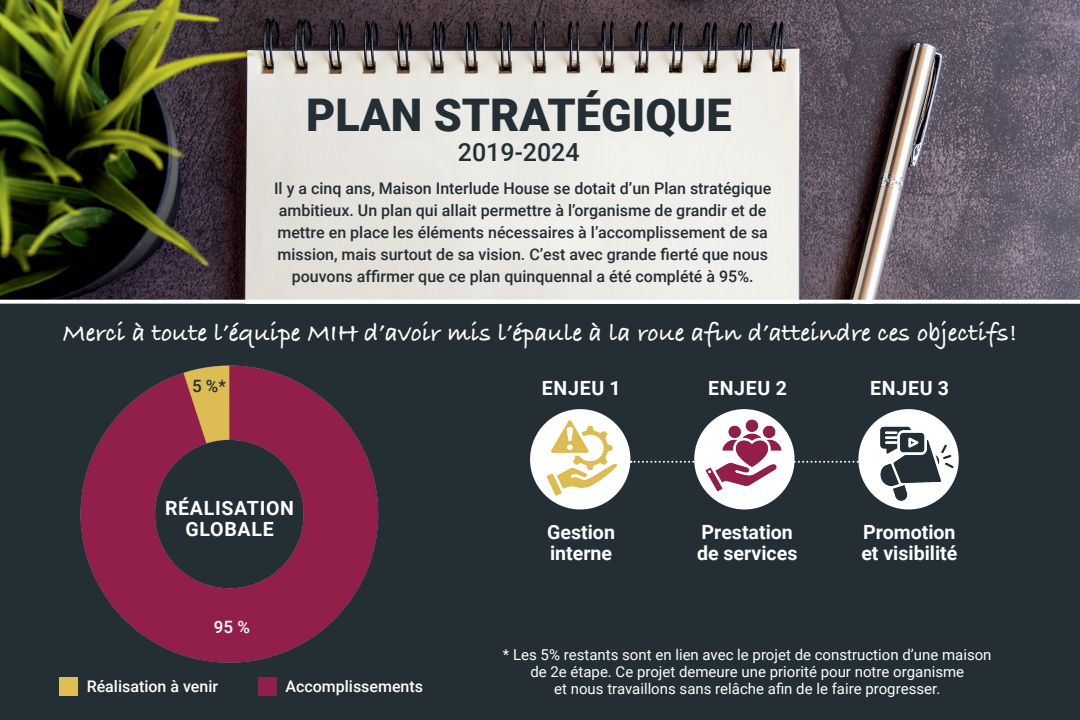
<style>
.page{position:relative;width:1080px;height:720px;background:#fff}
.page>*{position:absolute;margin:0;border:0;box-sizing:border-box;transform-origin:0 0}
.t1{font:900 45px "Roboto";color:#232e35}
.t2{font:700 26px "Bradley Hand ITCTT";color:#fff}
.t3{font:500 25px "Roboto";color:#232e35}
.t4{font:700 19.6px/21px "Roboto";color:#fff}
.t5{font:700 19.6px/21px "Roboto";letter-spacing:.035em;color:#fff;text-align:center}
.t6{font:500 17px "Roboto";color:#232e35}
.t7{font:500 17px "Roboto";color:#fff}
.t8{font:500 16px/22px "Roboto";color:#232e35;text-align:center}
.t9{font:500 16px "Roboto";color:#fff}
.t10{font:15px/17px "Roboto";color:#fff;text-align:center}
</style>
<div class="page">
<img style="left:0;top:0;width:1080px;height:300px">
<div style="left:0;top:305px;width:1080px;height:415px;background:#232e35"></div>
<img style="left:80px;top:365px;width:299px;height:331px">
<svg style="left:0;top:303px;width:1080px;height:1px"></svg>
<div style="left:59px;top:677px;width:19px;height:19px;background:#dfbd55"></div>
<div style="left:258px;top:677px;width:18px;height:19px;background:#902049"></div>
<div style="left:530px;top:409px;width:100px;height:100px;background:#fff;border-radius:50%"></div>
<div style="left:694px;top:409px;width:101px;height:100px;background:#fff;border-radius:50%"></div>
<div style="left:858px;top:409px;width:101px;height:100px;background:#fff;border-radius:50%"></div>
<img style="left:530px;top:414px;width:102px;height:85px">
<img style="left:689px;top:414px;width:106px;height:85px">
<img style="left:858px;top:420px;width:101px;height:85px">
<svg style="left:630px;top:461px;width:75px;height:2px"></svg>
<svg style="left:786px;top:461px;width:75px;height:2px"></svg>
<h1 class="t1" style="left:306px;top:84px;width:427px">PLAN STRATÉGIQUE</h1>
<h3 class="t3" style="left:458px;top:135px;width:123px">2019-2024</h3>
<p class="t8" style="left:274px;top:177px;width:499px">Il y a cinq ans, Maison Interlude House se dotait d’un Plan stratégique ambitieux. Un plan qui allait permettre à l’organisme de grandir et de mettre en place les éléments nécessaires à l’accomplissement de sa mission, mais surtout de sa vision. C’est avec grande fierté que nous pouvons affirmer que ce plan quinquennal a été complété à 95%.</p>
<h2 class="t2" style="left:63px;top:313px;width:956px">Merci à toute l’équipe MIH d’avoir mis l’épaule à la roue afin d’atteindre ces objectifs!</h2>
<p class="t6" style="left:192px;top:374px;width:35px">5 %*</p>
<p class="t5" style="left:165px;top:496px;width:131px">RÉALISATION<br>GLOBALE</p>
<p class="t7" style="left:214px;top:615px;width:38px">95 %</p>
<p class="t9" style="left:87px;top:675px;width:133px">Réalisation à venir</p>
<p class="t9" style="left:285px;top:675px;width:139px">Accomplissements</p>
<p class="t4" style="left:542px;top:377px;width:80px">ENJEU 1</p>
<p class="t4" style="left:708px;top:377px;width:80px">ENJEU 2</p>
<p class="t4" style="left:870px;top:377px;width:80px">ENJEU 3</p>
<p class="t4" style="left:547px;top:521px;width:69px">Gestion interne</p>
<p class="t4" style="left:697px;top:521px;width:102px">Prestation de services</p>
<p class="t4" style="left:861px;top:521px;width:98px">Promotion et visibilité</p>
<p class="t10" style="left:503px;top:646px;width:490px">* Les 5% restants sont en lien avec le projet de construction d’une maison de 2e étape. Ce projet demeure une priorité pour notre organisme<br>et nous travaillons sans relâche afin de le faire progresser.</p>
</div>
